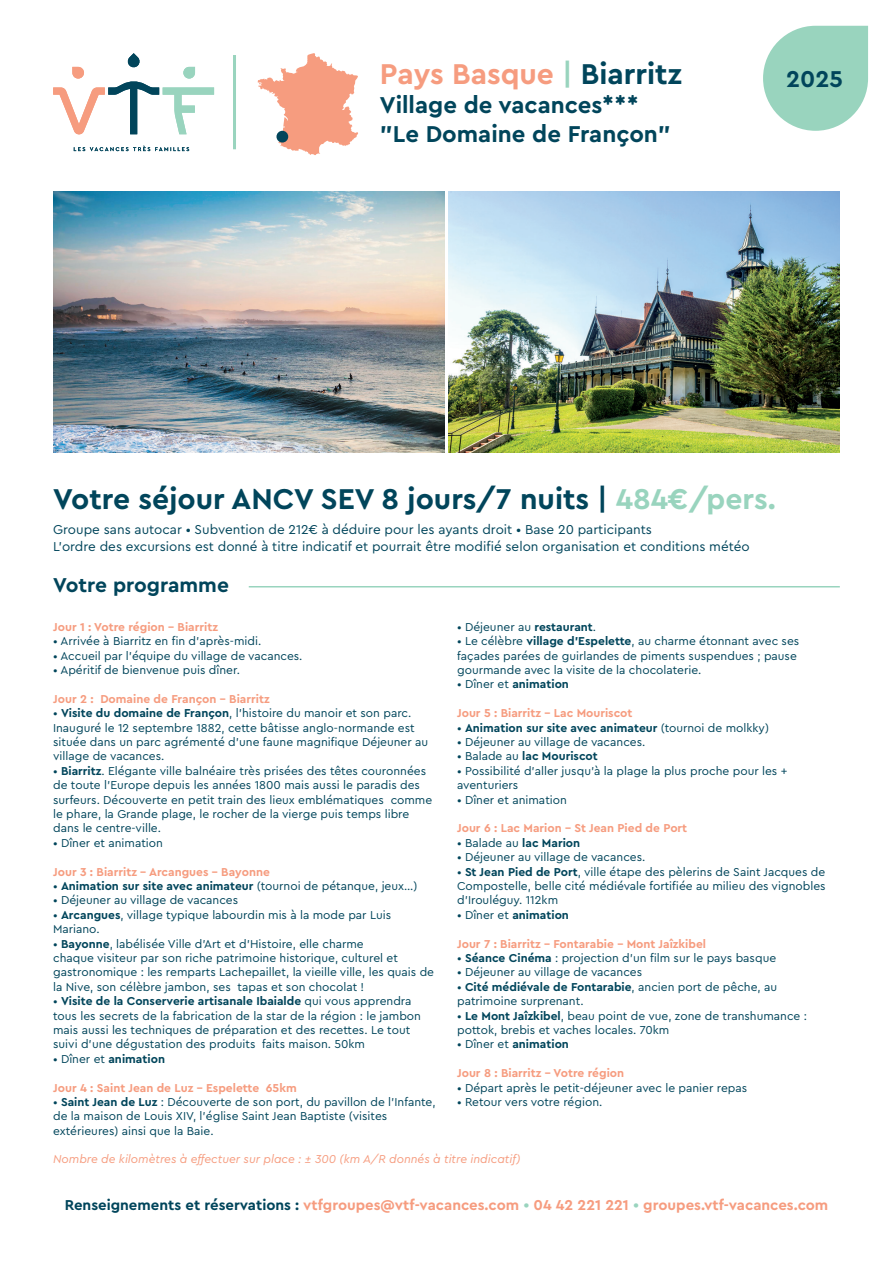
<style>
.page{position:relative;width:893px;height:1263px;background:#fff}
.page>*{position:absolute;margin:0;border:0;box-sizing:border-box;transform-origin:0 0}
.t1{font:700 30px "Cera PRO";color:#01455b}
.t2{font:700 30px "Cera PRO";color:#f69c7f}
.t3{font:700 24px/28.8px "Cera PRO";color:#01455b}
.t4{font:700 21px "Cera PRO";color:#01455b}
.t5{font:700 15px "Cera PRO";color:#f69c7f}
.t6{font:13.5px/16.2px "Cera PRO";color:#01455b}
.t7{font:12px/14.4px "Cera PRO";color:#01455b}
.t8{font:700 12px "Cera PRO";color:#f69c7f}
.t9{font:700 12px "Cera PRO";color:#01455b}
.t10{font:italic 12px "Cera Pro";color:#f69c7f}
.s1{color:#99d4be}
.s2{color:#01455b}
.s3{font-weight:700}
.s4{font-weight:400}
.s5{font-weight:500;color:#99d4be}
</style>
<div class="page">
<hr style="left:249px;top:586px;width:591px;height:1px;background:#99d4be">
<img style="left:53px;top:191px;width:391px;height:262px">
<img style="left:449px;top:191px;width:391px;height:262px">
<svg style="left:74px;top:146px;width:115px;height:5px"></svg>
<svg style="left:53px;top:53px;width:161px;height:81px"></svg>
<hr style="left:233px;top:55px;width:3px;height:94px;background:#99d4be">
<svg style="left:763px;top:26px;width:105px;height:105px"></svg>
<svg style="left:258px;top:53px;width:100px;height:102px"></svg>
<div style="left:277px;top:132px;width:10px;height:10px;background:#01455b;border-radius:50%"></div>
<div style="left:276px;top:131px;width:12px;height:12px;border:2px solid #01455b;border-radius:50%"></div>
<h1 class="t2" style="left:380px;top:54px;width:303px">Pays Basque <span class="s1">|</span> <span class="s2">Biarritz</span></h1>
<h2 class="t3" style="left:380px;top:89px;width:292px">Village de vacances*** "Le Domaine de Françon"</h2>
<h2 class="t3" style="left:786px;top:64px;width:58px">2025</h2>
<h1 class="t1" style="left:53px;top:479px;width:724px">Votre séjour ANCV SEV 8 jours/7 nuits | <span class="s1">484€/pers.</span></h1>
<p class="t6" style="left:53px;top:521px;width:698px">Groupe sans autocar • Subvention de 212€ à déduire pour les ayants droit • Base 20 participants<br>L’ordre des excursions est donné à titre indicatif et pourrait être modifié selon organisation et conditions météo</p>
<h3 class="t4" style="left:53px;top:571px;width:177px">Votre programme</h3>
<p class="t8" style="left:53px;top:619px;width:166px">Jour 1 : Votre région - Biarritz</p>
<p class="t7" style="left:53px;top:633px;width:210px">• Arrivée à Biarritz en fin d’après-midi.</p>
<p class="t7" style="left:53px;top:648px;width:251px">• Accueil par l’équipe du village de vacances.</p>
<p class="t7" style="left:53px;top:662px;width:188px">• Apéritif de bienvenue puis dîner.</p>
<p class="t8" style="left:53px;top:691px;width:218px">Jour 2 : Domaine de Françon – Biarritz</p>
<p class="t7" style="left:53px;top:705px;width:377px">• <span class="s3">Visite du domaine de Françon</span>, l’histoire du manoir et son parc.<br>Inauguré le 12 septembre 1882, cette bâtisse anglo-normande est située dans un parc agrémenté d’une faune magnifique Déjeuner au village de vacances.</p>
<p class="t7" style="left:53px;top:763px;width:381px">• <span class="s3">Biarritz</span>. Elégante ville balnéaire très prisées des têtes couronnées de toute l’Europe depuis les années 1800 mais aussi le paradis des surfeurs. Découverte en petit train des lieux emblématiques comme le phare, la Grande plage, le rocher de la vierge puis temps libre dans le centre-ville.</p>
<p class="t7" style="left:53px;top:835px;width:111px">• Dîner et animation</p>
<p class="t8" style="left:53px;top:864px;width:218px">Jour 3 : Biarritz – Arcangues - Bayonne</p>
<p class="t9" style="left:53px;top:878px;width:366px"><span class="s4">•</span> Animation sur site avec animateur <span class="s4">(tournoi de pétanque, jeux…)</span></p>
<p class="t7" style="left:53px;top:893px;width:187px">• Déjeuner au village de vacances</p>
<p class="t7" style="left:53px;top:907px;width:339px">• <span class="s3">Arcangues</span>, village typique labourdin mis à la mode par Luis<br>Mariano.</p>
<p class="t7" style="left:53px;top:936px;width:382px">• <span class="s3">Bayonne</span>, labélisée Ville d’Art et d’Histoire, elle charme<br>chaque visiteur par son riche patrimoine historique, culturel et gastronomique : les remparts Lachepaillet, la vieille ville, les quais de la Nive, son célèbre jambon, ses tapas et son chocolat !</p>
<p class="t7" style="left:53px;top:993px;width:369px">• <span class="s3">Visite de la Conserverie artisanale Ibaialde</span> qui vous apprendra tous les secrets de la fabrication de la star de la région : le jambon mais aussi les techniques de préparation et des recettes. Le tout suivi d’une dégustation des produits faits maison. 50km</p>
<p class="t9" style="left:53px;top:1051px;width:113px"><span class="s4">• Dîner et</span> animation</p>
<p class="t8" style="left:53px;top:1080px;width:245px">Jour 4 : Saint Jean de Luz – Espelette 65km</p>
<p class="t7" style="left:53px;top:1094px;width:384px">• <span class="s3">Saint Jean de Luz</span> : Découverte de son port, du pavillon de l’Infante, de la maison de Louis XIV, l’église Saint Jean Baptiste (visites extérieures) ainsi que la Baie.</p>
<p class="t7" style="left:457px;top:619px;width:140px">• Déjeuner au <span class="s3">restaurant</span>.</p>
<p class="t7" style="left:457px;top:633px;width:344px">• Le célèbre <span class="s3">village d’Espelette</span>, au charme étonnant avec ses façades parées de guirlandes de piments suspendues ; pause gourmande avec la visite de la chocolaterie.</p>
<p class="t9" style="left:457px;top:676px;width:113px"><span class="s4">• Dîner et</span> animation</p>
<p class="t8" style="left:457px;top:705px;width:177px">Jour 5 : Biarritz – Lac Mouriscot</p>
<p class="t9" style="left:457px;top:720px;width:313px"><span class="s4">•</span> Animation sur site avec animateur <span class="s4">(tournoi de molkky)</span></p>
<p class="t7" style="left:457px;top:734px;width:190px">• Déjeuner au village de vacances.</p>
<p class="t9" style="left:457px;top:748px;width:142px"><span class="s4">• Balade au</span> lac Mouriscot</p>
<p class="t7" style="left:457px;top:763px;width:332px">• Possibilité d’aller jusqu’à la plage la plus proche pour les + aventuriers</p>
<p class="t7" style="left:457px;top:792px;width:111px">• Dîner et animation</p>
<p class="t8" style="left:457px;top:820px;width:232px">Jour 6 : Lac Marion – St Jean Pied de Port</p>
<p class="t7" style="left:457px;top:835px;width:125px">• Balade au <span class="s3">lac Marion</span></p>
<p class="t7" style="left:457px;top:849px;width:190px">• Déjeuner au village de vacances.</p>
<p class="t7" style="left:457px;top:864px;width:370px;text-align:justify">• <span class="s3">St Jean Pied de Port</span>, ville étape des pèlerins de Saint Jacques de Compostelle, belle cité médiévale fortifiée au milieu des vignobles d’Irouléguy. 112km</p>
<p class="t9" style="left:457px;top:907px;width:113px"><span class="s4">• Dîner et</span> animation</p>
<p class="t8" style="left:457px;top:936px;width:250px">Jour 7 : Biarritz - Fontarabie – Mont Jaîzkibel</p>
<p class="t7" style="left:457px;top:950px;width:321px">• <span class="s3">Séance Cinéma</span> : projection d’un film sur le pays basque</p>
<p class="t7" style="left:457px;top:965px;width:187px">• Déjeuner au village de vacances</p>
<p class="t7" style="left:457px;top:979px;width:322px">• <span class="s3">Cité médiévale de Fontarabie</span>, ancien port de pêche, au patrimoine surprenant.</p>
<p class="t7" style="left:457px;top:1008px;width:351px">• <span class="s3">Le Mont Jaîzkibel</span>, beau point de vue, zone de transhumance : pottok, brebis et vaches locales. 70km</p>
<p class="t9" style="left:457px;top:1036px;width:113px"><span class="s4">• Dîner et</span> animation</p>
<p class="t8" style="left:457px;top:1065px;width:169px">Jour 8 : Biarritz – Votre région</p>
<p class="t7" style="left:457px;top:1080px;width:292px">• Départ après le petit-déjeuner avec le panier repas</p>
<p class="t7" style="left:457px;top:1094px;width:147px">• Retour vers votre région.</p>
<p class="t10" style="left:53px;top:1151px;width:469px">Nombre de kilomètres à effectuer sur place : ± 300 (km A/R donnés à titre indicatif)</p>
<p class="t5" style="left:65px;top:1195px;width:765px"><span class="s2">Renseignements et réservations :</span> vtfgroupes@vtf-vacances.com <span class="s5">•</span> 04 42 221 221 <span class="s5">•</span> groupes.vtf-vacances.com</p>
</div>
